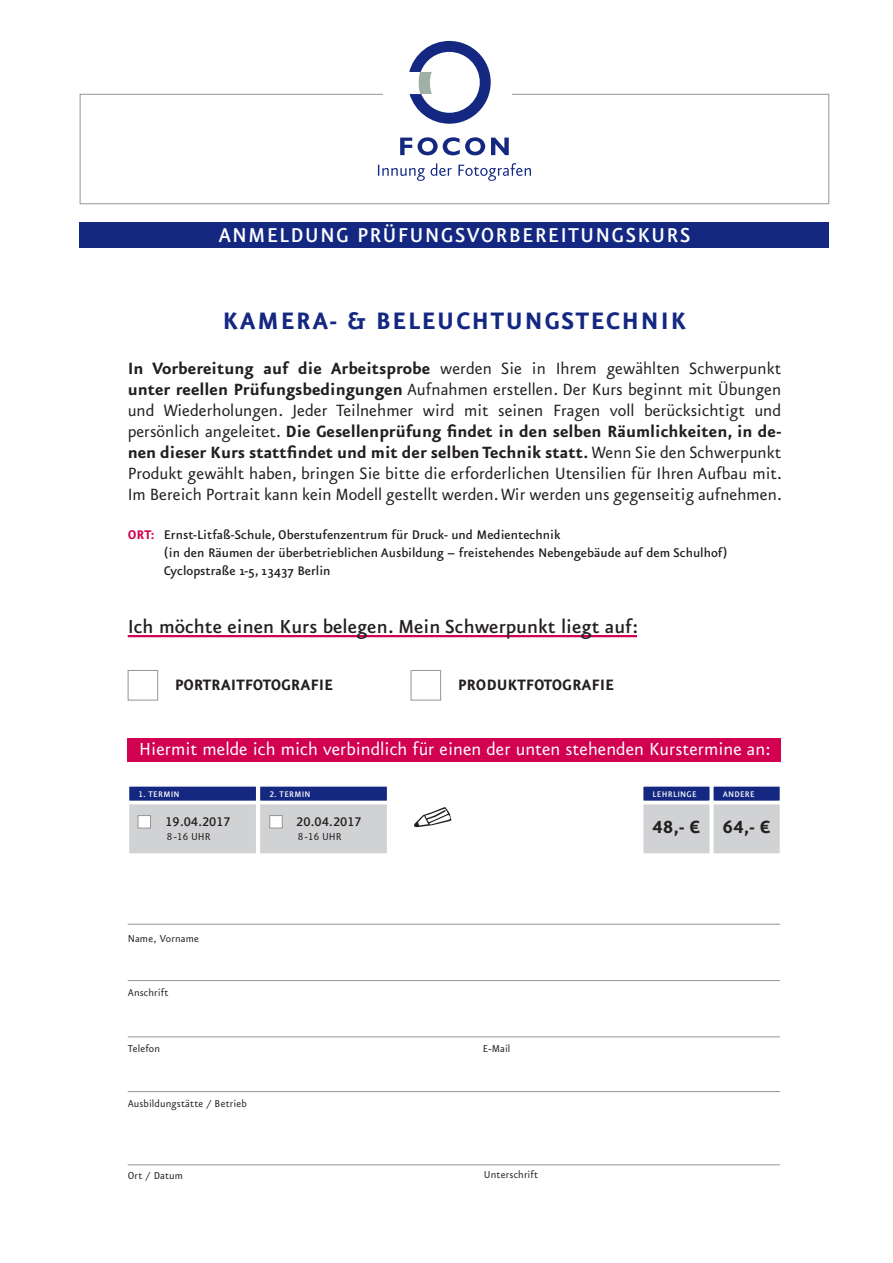
<style>
.page{position:relative;width:893px;height:1263px;background:#fff}
.page>*{position:absolute;margin:0;border:0;box-sizing:border-box;transform-origin:0 0}
.t1{font:700 28.5px "Eureka Sans";letter-spacing:.05em;color:#142882}
.t2{font:500 24px "Eureka Sans";letter-spacing:.05em;color:#fff}
.t3{font:500 22.5px "Eureka Sans";color:#231f20}
.t4{font:21px "Eureka Sans";color:#fff}
.t5{font:21px "Eureka Sans Bold Caps";color:#231f20}
.t6{font:19.5px/21px "Eureka Sans";color:#231f20;text-align:justify}
.t7{font:18px "Eureka Sans Bold Caps";color:#231f20}
.t8{font:500 15px/18px "Eureka Sans";color:#231f20}
.t9{font:15px "Eureka Sans Medium Caps";color:#231f20}
.t10{font:700 15px "Eureka Sans";color:#d20050}
.t11{font:12px "Eureka Sans";letter-spacing:.01em;color:#231f20}
.t12{font:12px "Eureka Sans Regular Caps";color:#231f20}
.t13{font:500 9.75px "Eureka Sans";letter-spacing:.03em;color:#fff}
.s1{font-weight:700}
.s2{font-family:"Eureka Sans Medium Caps";font-weight:400}
</style>
<div class="page">
<div style="left:80px;top:94px;width:749px;height:110px;border:1px solid #939598"></div>
<div style="left:396px;top:88px;width:116px;height:14px;background:#fff"></div>
<div style="left:80px;top:222px;width:749px;height:25px;background:#142882"></div>
<div style="left:383px;top:88px;width:116px;height:14px;background:#fff"></div>
<svg style="left:400px;top:138px;width:12px;height:17px"></svg>
<svg style="left:418px;top:137px;width:67px;height:18px"></svg>
<svg style="left:491px;top:138px;width:18px;height:17px"></svg>
<svg style="left:409px;top:41px;width:82px;height:83px"></svg>
<svg style="left:378px;top:163px;width:153px;height:18px"></svg>
<hr style="left:128px;top:924px;width:652px;height:1px;background:#939598">
<hr style="left:128px;top:980px;width:652px;height:1px;background:#939598">
<hr style="left:128px;top:1036px;width:652px;height:1px;background:#939598">
<hr style="left:128px;top:1091px;width:652px;height:1px;background:#939598">
<hr style="left:128px;top:1164px;width:652px;height:1px;background:#939598">
<div style="left:128px;top:670px;width:30px;height:30px;border:1px solid #939598"></div>
<div style="left:411px;top:670px;width:30px;height:30px;border:1px solid #939598"></div>
<hr style="left:128px;top:635px;width:509px;height:2px;background:#d20050">
<div style="left:642px;top:785px;width:69px;height:17px;background:#142882;border:2px solid #fff"></div>
<div style="left:642px;top:803px;width:69px;height:52px;background:#d1d2d4;border:2px solid #fff"></div>
<div style="left:712px;top:785px;width:69px;height:17px;background:#142882;border:2px solid #fff"></div>
<div style="left:712px;top:803px;width:69px;height:52px;background:#d1d2d4;border:2px solid #fff"></div>
<div style="left:128px;top:738px;width:653px;height:23px;background:#d20050"></div>
<div style="left:259px;top:785px;width:129px;height:17px;background:#142882;border:2px solid #fff"></div>
<div style="left:259px;top:803px;width:129px;height:52px;background:#d1d2d4;border:2px solid #fff"></div>
<div style="left:128px;top:785px;width:129px;height:17px;background:#142882;border:2px solid #fff"></div>
<div style="left:128px;top:803px;width:129px;height:52px;background:#d1d2d4;border:2px solid #fff"></div>
<div style="left:269px;top:815px;width:14px;height:13px;background:#fff;border:1px solid #939598"></div>
<div style="left:138px;top:815px;width:13px;height:13px;background:#fff;border:1px solid #939598"></div>
<svg style="left:414px;top:807px;width:37px;height:21px"></svg>
<p class="t2" style="left:218px;top:223px;width:474px">ANMELDUNG PRÜFUNGSVORBEREITUNGSKURS</p>
<h1 class="t1" style="left:223px;top:307px;width:465px">KAMERA- &amp; BELEUCHTUNGSTECHNIK</h1>
<p class="t6" style="left:128px;top:359px;width:656px"><span class="s1">In Vorbereitung auf die Arbeitsprobe</span> werden Sie in Ihrem gewählten Schwerpunkt <span class="s1">unter reellen Prüfungsbedingungen</span> Aufnahmen erstellen. Der Kurs beginnt mit Übungen und Wiederholungen. Jeder Teilnehmer wird mit seinen Fragen voll berücksichtigt und persönlich angeleitet. <span class="s1">Die Gesellenprüfung findet in den selben Räumlichkeiten, in de&shy;nen dieser Kurs stattfindet und mit der selben Technik statt.</span> Wenn Sie den Schwerpunkt Produkt gewählt haben, bringen Sie bitte die erforderlichen Utensilien für Ihren Aufbau mit.<br>Im Bereich Portrait kann kein Modell gestellt werden.Wir werden uns gegenseitig aufnehmen.</p>
<p class="t8" style="left:164px;top:526px;width:565px">Ernst-Litfaß-Schule, Oberstufenzentrum für Druck- und Medientechnik<br>(in den Räumen der überbetrieblichen Ausbildung – freistehendes Nebengebäude auf dem Schulhof)<br>Cyclopstraße 1-5, 13437 Berlin</p>
<p class="t10" style="left:128px;top:527px;width:28px">ORT:</p>
<p class="t3" style="left:128px;top:615px;width:512px">Ich möchte einen Kurs belegen. Mein Schwerpunkt liegt auf:</p>
<p class="t7" style="left:175px;top:676px;width:160px">PORTRAITFOTOGRAFIE</p>
<p class="t7" style="left:458px;top:676px;width:158px">PRODUKTFOTOGRAFIE</p>
<p class="t4" style="left:139px;top:738px;width:633px">Hiermit melde ich mich verbindlich für einen der unten stehenden Kurstermine an:</p>
<p class="t13" style="left:269px;top:789px;width:43px"><span class="s2">2</span>. TERMIN</p>
<p class="t9" style="left:296px;top:814px;width:67px">20.04.2017</p>
<p class="t12" style="left:298px;top:831px;width:45px">8 -16 UHR</p>
<p class="t13" style="left:653px;top:789px;width:46px">LEHRLINGE</p>
<p class="t5" style="left:652px;top:816px;width:49px">48,- €</p>
<p class="t13" style="left:138px;top:789px;width:43px"><span class="s2">1</span>. TERMIN</p>
<p class="t9" style="left:165px;top:814px;width:67px">19.04.2017</p>
<p class="t12" style="left:167px;top:831px;width:45px">8 -16 UHR</p>
<p class="t13" style="left:723px;top:789px;width:34px">ANDERE</p>
<p class="t5" style="left:722px;top:816px;width:49px">64,- €</p>
<p class="t11" style="left:128px;top:932px;width:73px">Name, Vorname</p>
<p class="t11" style="left:128px;top:986px;width:42px">Anschrift</p>
<p class="t11" style="left:128px;top:1043px;width:34px">Telefon</p>
<p class="t11" style="left:483px;top:1043px;width:29px">E-Mail</p>
<p class="t11" style="left:128px;top:1097px;width:120px">Ausbildungstätte / Betrieb</p>
<p class="t11" style="left:128px;top:1170px;width:57px">Ort / Datum</p>
<p class="t11" style="left:484px;top:1168px;width:56px">Unterschrift</p>
</div>
